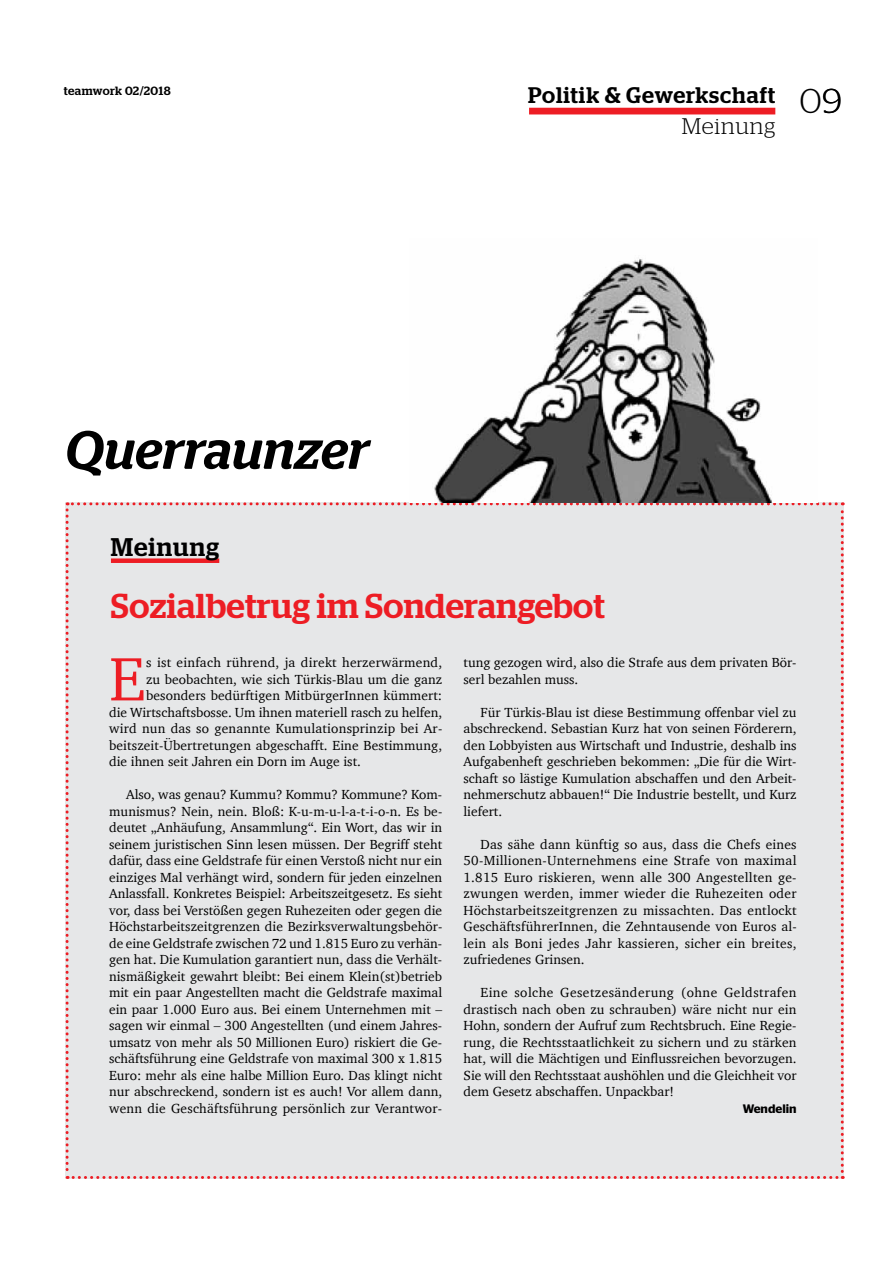
<style>
.page{position:relative;width:893px;height:1263px;background:#fff}
.page>*{position:absolute;margin:0;border:0;box-sizing:border-box;transform-origin:0 0}
.t1{font:62.7px "Charter";color:#ed1d24}
.t2{font:italic 500 54px "Stag";letter-spacing:.01em;color:#000}
.t3{font:500 34.5px "Stag";letter-spacing:.01em;color:#ed1d24}
.t4{font:500 25.5px "Stag";letter-spacing:.04em;color:#000}
.t5{font:500 22.5px/30.9px "Stag";letter-spacing:.04em;color:#000}
.t6{font:13.5px/16.5px "Charter";letter-spacing:.005em;color:#000;text-align:justify}
.t7{font:600 12.3px "Stag Sans";color:#000}
.t8{font:500 12px "Stag";letter-spacing:.035em;color:#000}
.s1{font-weight:300;font-size:34.5px}
.s2{font-weight:300}
</style>
<div class="page">
<div style="left:529px;top:108px;width:246px;height:6px;background:#ed1d24"></div>
<div style="left:66px;top:502px;width:778px;height:677px;background:#e6e7e8"></div>
<div style="left:111px;top:558px;width:108px;height:5px;background:#ed1d24"></div>
<img style="left:434px;top:259px;width:338px;height:243px">
<p class="t8" style="left:64px;top:83px;width:108px">teamwork 02/2018</p>
<h3 class="t5" style="left:682px;top:79px;width:162px;text-indent:-154px">Politik &amp; Gewerkschaft <span class="s1">09<br></span><span class="s2">Meinung</span></h3>
<h2 class="t2" style="left:66px;top:418px;width:305px">Querraunzer</h2>
<h3 class="t4" style="left:111px;top:532px;width:110px">Meinung</h3>
<h3 class="t3" style="left:111px;top:585px;width:495px">Sozialbetrug im Sonderangebot</h3>
<h1 class="t1" style="left:109px;top:625px;width:38px">E</h1>
<p class="t6" style="left:146px;top:654px;width:298px">s ist einfach rührend, ja direkt herzerwärmend,</p>
<p class="t6" style="left:146px;top:671px;width:297px">zu beobachten, wie sich Türkis-Blau um die ganz</p>
<p class="t6" style="left:146px;top:687px;width:298px">besonders bedürftigen MitbürgerInnen kümmert:</p>
<p class="t6" style="left:109px;top:704px;width:335px">die Wirtschaftsbosse. Um ihnen materiell rasch zu helfen,</p>
<p class="t6" style="left:109px;top:720px;width:335px">wird nun das so genannte Kumulationsprinzip bei Ar-</p>
<p class="t6" style="left:109px;top:737px;width:334px">beitszeit-Übertretungen abgeschafft. Eine Bestimmung,</p>
<p class="t6" style="left:109px;top:753px;width:253px">die ihnen seit Jahren ein Dorn im Auge ist.</p>
<p class="t6" style="left:109px;top:786px;width:335px;text-indent:17px">Also, was genau? Kummu? Kommu? Kommune? Kom&shy;munismus? Nein, nein. Bloß: K-u-m-u-l-a-t-i-o-n. Es be&shy;deutet „Anhäufung, Ansammlung“. Ein Wort, das wir in seinem juristischen Sinn lesen müssen. Der Begriff steht dafür, dass eine Geldstrafe für einen Verstoß nicht nur ein einziges Mal verhängt wird, sondern für jeden einzelnen Anlassfall. Konkretes Beispiel: Arbeitszeitgesetz. Es sieht vor, dass bei Verstößen gegen Ruhezeiten oder gegen die Höchstarbeitszeitgrenzen die Bezirksverwaltungsbehör&shy;de eine Geldstrafe zwischen 72 und 1.815 Euro zu verhän&shy;gen hat. Die Kumulation garantiert nun, dass die Verhält&shy;nismäßigkeit gewahrt bleibt: Bei einem Klein(st)betrieb mit ein paar Angestellten macht die Geldstrafe maximal ein paar 1.000 Euro aus. Bei einem Unternehmen mit – sagen wir einmal – 300 Angestellten (und einem Jahres&shy;umsatz von mehr als 50 Millionen Euro) riskiert die Ge&shy;schäftsführung eine Geldstrafe von maximal 300 x 1.815<br>Euro: mehr als eine halbe Million Euro. Das klingt nicht nur abschreckend, sondern ist es auch! Vor allem dann, wenn die Geschäftsführung persönlich zur Verantwor-</p>
<p class="t6" style="left:463px;top:654px;width:335px">tung gezogen wird, also die Strafe aus dem privaten Bör&shy;serl bezahlen muss.</p>
<p class="t6" style="left:463px;top:704px;width:335px;text-indent:17px">Für Türkis-Blau ist diese Bestimmung offenbar viel zu abschreckend. Sebastian Kurz hat von seinen Förderern, den Lobbyisten aus Wirtschaft und Industrie, deshalb ins Aufgabenheft geschrieben bekommen: „Die für die Wirt&shy;schaft so lästige Kumulation abschaffen und den Arbeit&shy;nehmerschutz abbauen!“ Die Industrie bestellt, und Kurz liefert.</p>
<p class="t6" style="left:463px;top:836px;width:335px;text-indent:17px">Das sähe dann künftig so aus, dass die Chefs eines 50-Millionen-Unternehmens eine Strafe von maximal 1.815 Euro riskieren, wenn alle 300 Angestellten ge&shy;zwungen werden, immer wieder die Ruhezeiten oder Höchstarbeitszeitgrenzen zu missachten. Das entlockt GeschäftsführerInnen, die Zehntausende von Euros al&shy;lein als Boni jedes Jahr kassieren, sicher ein breites, zufriedenes Grinsen.</p>
<p class="t6" style="left:463px;top:984px;width:335px;text-indent:17px">Eine solche Gesetzesänderung (ohne Geldstrafen drastisch nach oben zu schrauben) wäre nicht nur ein Hohn, sondern der Aufruf zum Rechtsbruch. Eine Regie&shy;rung, die Rechtsstaatlichkeit zu sichern und zu stärken hat, will die Mächtigen und Einflussreichen bevorzugen.<br>Sie will den Rechtsstaat aushöhlen und die Gleichheit vor dem Gesetz abschaffen. Unpackbar!</p>
<p class="t7" style="left:743px;top:1101px;width:55px">Wendelin</p>
</div>
